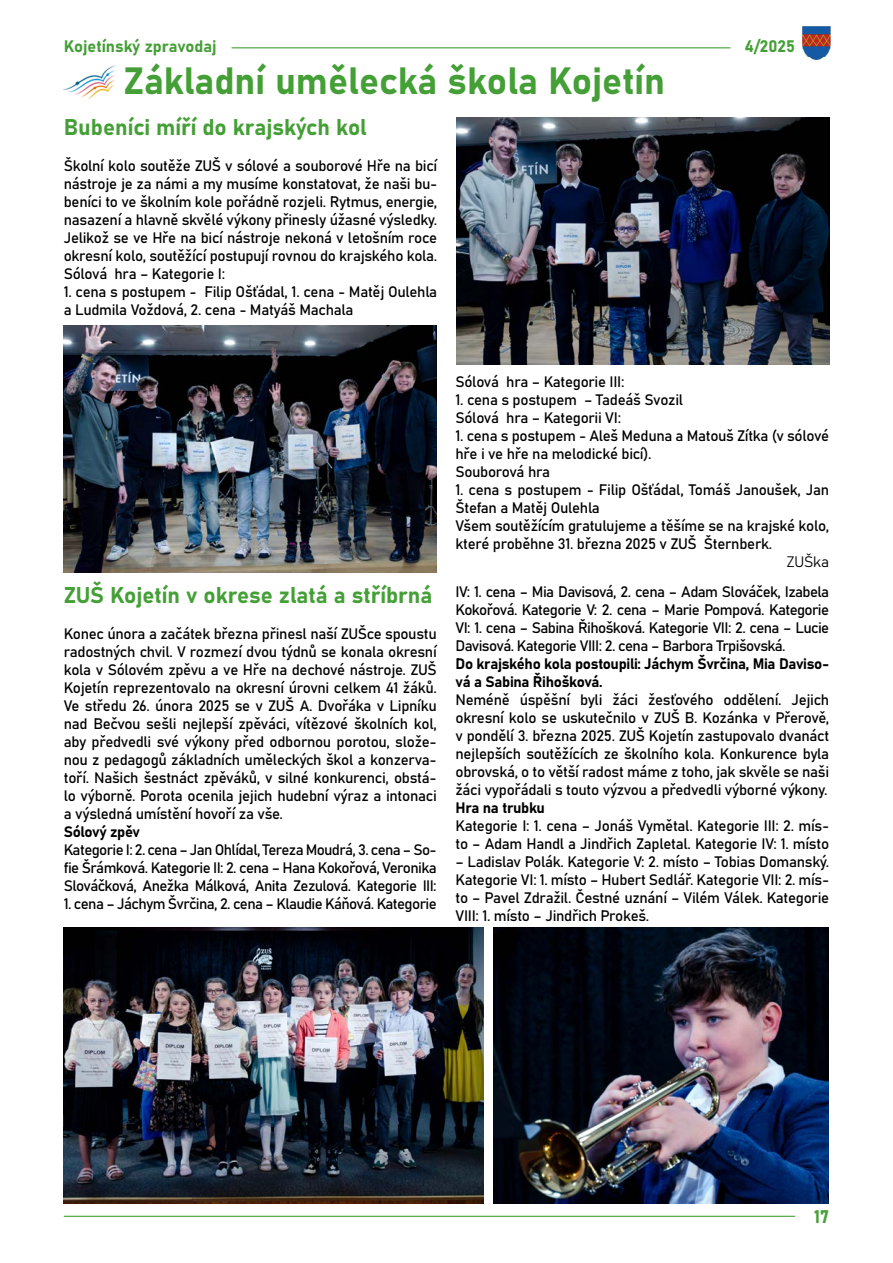
<style>
.page{position:relative;width:893px;height:1263px;background:#fff}
.page>*{position:absolute;margin:0;border:0;box-sizing:border-box;transform-origin:0 0}
.t1{font:37.5px "Bahnschrift";color:#449f36}
.t2{font:22.5px "Bahnschrift";color:#449f36}
.t3{font:18px "Bahnschrift";color:#449f36}
.t4{font:16.5px "Bahnschrift";color:#449f36}
.t5{font:15px/18px "Bahnschrift";letter-spacing:-.02em;color:#000}
.t6{font:15px "Bahnschrift";letter-spacing:-.04em;color:#000}
</style>
<div class="page">
<hr style="left:64px;top:1216px;width:731px;height:1px;background:#449f36">
<hr style="left:232px;top:47px;width:498px;height:1px;background:#449f36">
<img style="left:803px;top:27px;width:28px;height:32px">
<img style="left:64px;top:65px;width:52px;height:35px">
<img style="left:64px;top:928px;width:420px;height:275px">
<img style="left:456px;top:117px;width:373px;height:247px">
<img style="left:64px;top:326px;width:373px;height:246px">
<img style="left:493px;top:928px;width:335px;height:275px">
<p class="t4" style="left:64px;top:33px;width:154px">Kojetínský zpravodaj</p>
<p class="t4" style="left:744px;top:33px;width:52px">4/2025</p>
<h1 class="t1" style="left:124px;top:52px;width:543px">Základní umělecká škola Kojetín</h1>
<h2 class="t2" style="left:64px;top:110px;width:305px">Bubeníci míří do krajských kol</h2>
<p class="t5" style="left:64px;top:156px;width:375px;text-align:justify">Školní kolo soutěže ZUŠ v sólové a souborové Hře na bicí nástroje je za námi a my musíme konstatovat, že naši bu&shy;beníci to ve školním kole pořádně rozjeli. Rytmus, energie, nasazení a hlavně skvělé výkony přinesly úžasné výsledky.<br>Jelikož se ve Hře na bicí nástroje nekoná v letošním roce okresní kolo, soutěžící postupují rovnou do krajského kola.<br>Sólová hra – Kategorie I:</p>
<p class="t5" style="left:64px;top:282px;width:375px">1. cena s postupem - Filip Ošťádal, 1. cena - Matěj Oulehla a Ludmila Voždová, 2. cena - Matyáš Machala</p>
<h2 class="t2" style="left:64px;top:578px;width:370px">ZUŠ Kojetín v okrese zlatá a stříbrná</h2>
<p class="t5" style="left:64px;top:624px;width:374px">Konec února a začátek března přinesl naší ZUŠce spoustu radostných chvil. V rozmezí dvou týdnů se konala okresní kola v Sólovém zpěvu a ve Hře na dechové nástroje. ZUŠ Kojetín reprezentovalo na okresní úrovni celkem 41 žáků.<br>Ve středu 26. února 2025 se v ZUŠ A. Dvořáka v Lipníku nad Bečvou sešli nejlepší zpěváci, vítězové školních kol, aby předvedli své výkony před odbornou porotou, slože&shy;nou z pedagogů základních uměleckých škol a konzerva&shy;toří. Našich šestnáct zpěváků, v silné konkurenci, obstá&shy;lo výborně. Porota ocenila jejich hudební výraz a intonaci a výsledná umístění hovoří za vše.<br>Sólový zpěv<br>Kategorie I: 2. cena – Jan Ohlídal, Tereza Moudrá, 3. cena – So&shy;fie Šrámková. Kategorie II: 2. cena – Hana Kokořová, Veronika Slováčková, Anežka Málková, Anita Zezulová. Kategorie III:</p>
<p class="t6" style="left:64px;top:893px;width:374px">1. cena – Jáchym Švrčina, 2. cena – Klaudie Káňová. Kategorie</p>
<p class="t5" style="left:455px;top:372px;width:170px">Sólová hra – Kategorie III:</p>
<p class="t5" style="left:455px;top:390px;width:229px">1. cena s postupem – Tadeáš Svozil<br>Sólová hra – Kategorii VI:</p>
<p class="t5" style="left:455px;top:426px;width:375px">1. cena s postupem - Aleš Meduna a Matouš Zítka (v sólové hře i ve hře na melodické bicí).<br>Souborová hra</p>
<p class="t5" style="left:455px;top:480px;width:375px">1. cena s postupem - Filip Ošťádal, Tomáš Janoušek, Jan</p>
<p class="t5" style="left:455px;top:498px;width:146px">Štefan a Matěj Oulehla</p>
<p class="t5" style="left:455px;top:516px;width:375px">Všem soutěžícím gratulujeme a těšíme se na krajské kolo,</p>
<p class="t5" style="left:455px;top:534px;width:318px">které proběhne 31. března 2025 v ZUŠ Šternberk.</p>
<p class="t5" style="left:786px;top:552px;width:44px">ZUŠka</p>
<p class="t5" style="left:455px;top:582px;width:375px">IV: 1. cena – Mia Davisová, 2. cena – Adam Slováček, Izabela Kokořová. Kategorie V: 2. cena – Marie Pompová. Kategorie VI: 1. cena – Sabina Řihošková. Kategorie VII: 2. cena – Lucie Davisová. Kategorie VIII: 2. cena – Barbora Trpišovská.<br>Do krajského kola postoupili: Jáchym Švrčina, Mia Daviso&shy;vá a Sabina Řihošková.<br>Neméně úspěšní byli žáci žesťového oddělení. Jejich okresní kolo se uskutečnilo v ZUŠ B. Kozánka v Přerově, v pondělí 3. března 2025. ZUŠ Kojetín zastupovalo dvanáct nejlepších soutěžících ze školního kola. Konkurence byla obrovská, o to větší radost máme z toho, jak skvěle se naši žáci vypořádali s touto výzvou a předvedli výborné výkony.<br>Hra na trubku<br>Kategorie I: 1. cena – Jonáš Vymětal. Kategorie III: 2. mís&shy;to – Adam Handl a Jindřich Zapletal. Kategorie IV: 1. místo</p>
<p class="t5" style="left:455px;top:852px;width:375px;text-align:justify">– Ladislav Polák. Kategorie V: 2. místo – Tobias Domanský.<br>Kategorie VI: 1. místo – Hubert Sedlář. Kategorie VII: 2. mís&shy;to – Pavel Zdražil. Čestné uznání – Vilém Válek. Kategorie VIII: 1. místo – Jindřich Prokeš.</p>
<p class="t3" style="left:814px;top:1203px;width:17px">17</p>
</div>
